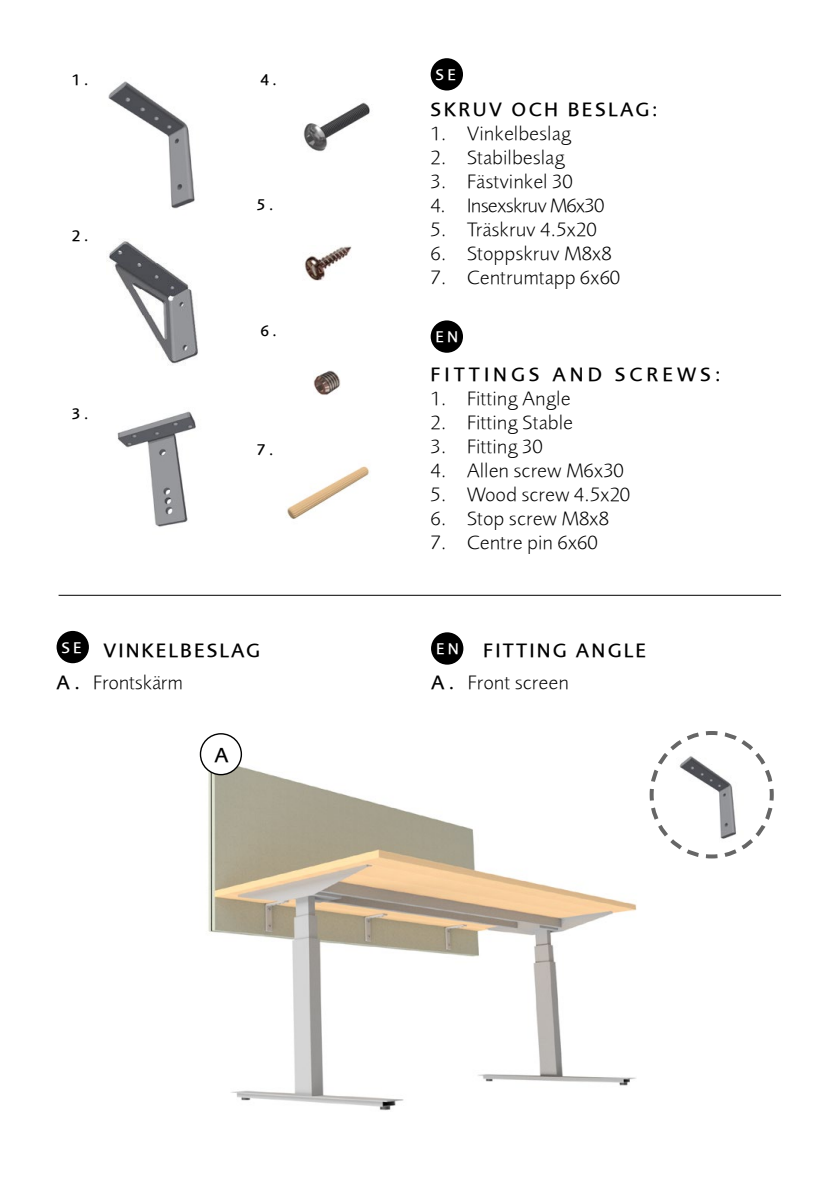
<style>
.page{position:relative;width:840px;height:1191px;background:#fff}
.page>*{position:absolute;margin:0;border:0;box-sizing:border-box;transform-origin:0 0}
.t1{font:500 21px "Foundry Sans";color:#000}
.t2{font:300 20px "Foundry Sans";letter-spacing:.01em;color:#000}
.t3{font:500 20px/32px "Foundry Sans";letter-spacing:.115em;color:#000}
.t4{font:500 20px "Foundry Sans";letter-spacing:.2em;color:#000}
.t5{font:300 20px "Foundry Sans";letter-spacing:-.03em;color:#000}
.t6{font:500 16px "Foundry Sans";color:#000}
.t7{font:500 16px "Foundry Sans";letter-spacing:.2em;color:#fff}
.s1{font-weight:300}
.s2{font-weight:500}
</style>
<div class="page">
<img style="left:199px;top:737px;width:438px;height:374px">
<img style="left:108px;top:81px;width:87px;height:128px">
<img style="left:303px;top:102px;width:67px;height:50px">
<div style="left:430px;top:58px;width:32px;height:32px;background:#000;border-radius:50%"></div>
<div style="left:430px;top:320px;width:32px;height:33px;background:#000;border-radius:50%"></div>
<img style="left:117px;top:411px;width:79px;height:116px">
<hr style="left:59px;top:595px;width:721px;height:1px;background:#000">
<div style="left:431px;top:632px;width:32px;height:32px;background:#000;border-radius:50%"></div>
<div style="left:57px;top:631px;width:32px;height:32px;background:#000;border-radius:50%"></div>
<div style="left:200px;top:734px;width:41px;height:40px;background:#fff;border-radius:50%"></div>
<div style="left:200px;top:733px;width:42px;height:42px;border:1px solid #000;border-radius:50%"></div>
<img style="left:107px;top:241px;width:91px;height:124px">
<img style="left:304px;top:245px;width:47px;height:35px">
<img style="left:314px;top:370px;width:26px;height:25px">
<img style="left:287px;top:466px;width:83px;height:53px">
<svg style="left:649px;top:731px;width:125px;height:128px"></svg>
<p class="t6" style="left:72px;top:71px;width:18px">1.</p>
<p class="t6" style="left:260px;top:71px;width:18px">4.</p>
<p class="t6" style="left:72px;top:227px;width:18px">2.</p>
<p class="t6" style="left:72px;top:405px;width:18px">3.</p>
<p class="t6" style="left:257px;top:197px;width:18px">5.</p>
<p class="t6" style="left:260px;top:322px;width:18px">6.</p>
<p class="t6" style="left:257px;top:441px;width:18px">7.</p>
<p class="t7" style="left:61px;top:639px;width:22px">SE</p>
<p class="t3" style="left:57px;top:635px;width:205px;text-indent:47px">VINKELBESLAG<br>A . <span class="s1">Frontskärm</span></p>
<p class="t1" style="left:214px;top:744px;width:16px">A</p>
<p class="t7" style="left:435px;top:66px;width:22px">SE</p>
<p class="t3" style="left:430px;top:94px;width:229px">SKRUV OCH BESLAG:</p>
<p class="t2" style="left:430px;top:125px;width:142px">1. Vinkelbeslag</p>
<p class="t2" style="left:430px;top:149px;width:135px">2. Stabilbeslag</p>
<p class="t2" style="left:430px;top:173px;width:143px">3. Fästvinkel 30</p>
<p class="t5" style="left:430px;top:197px;width:175px">4. Insexskruv M6x30</p>
<p class="t2" style="left:430px;top:221px;width:167px">5. Träskruv 4.5x20</p>
<p class="t2" style="left:430px;top:245px;width:182px">6. Stoppskruv M8x8</p>
<p class="t2" style="left:430px;top:269px;width:191px">7. Centrumtapp 6x60</p>
<p class="t7" style="left:435px;top:328px;width:24px">EN</p>
<p class="t4" style="left:430px;top:363px;width:292px">FITTINGS AND SCREWS:</p>
<p class="t2" style="left:430px;top:389px;width:141px">1. Fitting Angle</p>
<p class="t2" style="left:430px;top:413px;width:144px">2. Fitting Stable</p>
<p class="t2" style="left:430px;top:437px;width:113px">3. Fitting 30</p>
<p class="t2" style="left:430px;top:461px;width:194px">4. Allen screw M6x30</p>
<p class="t2" style="left:430px;top:485px;width:201px">5. Wood screw 4.5x20</p>
<p class="t2" style="left:430px;top:509px;width:179px">6. Stop screw M8x8</p>
<p class="t2" style="left:430px;top:533px;width:168px">7. Centre pin 6x60</p>
<p class="t7" style="left:436px;top:640px;width:24px">EN</p>
<p class="t2" style="left:431px;top:674px;width:139px"><span class="s2">A .</span> Front screen</p>
<p class="t3" style="left:483px;top:635px;width:164px">FITTING ANGLE</p>
</div>
